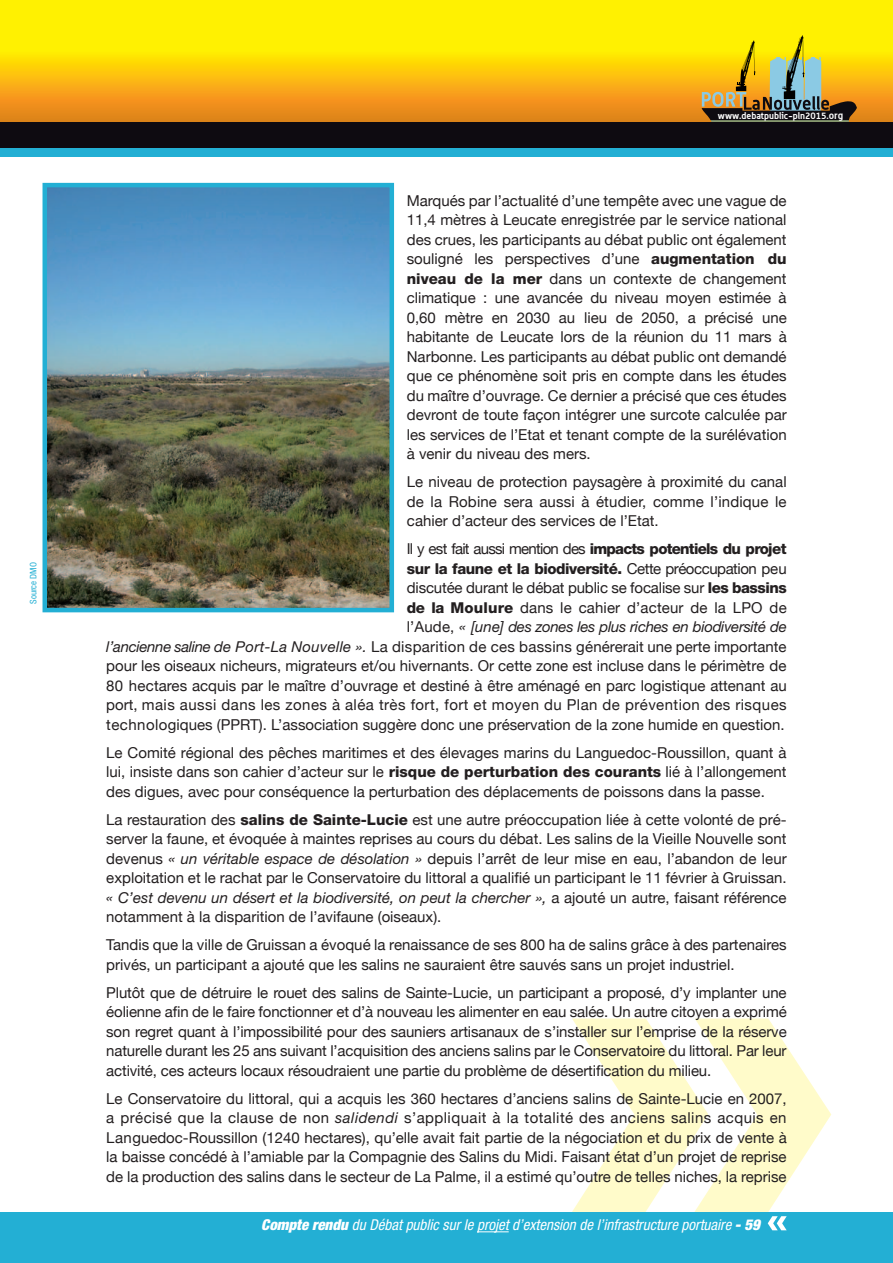
<style>
.page{position:relative;width:893px;height:1263px;background:#fff}
.page>*{position:absolute;margin:0;border:0;box-sizing:border-box;transform-origin:0 0}
.t1{font:15px/19.5px "Helvetica Neue";color:#231f20;text-align:justify}
.t2{font:italic condensed 15px "Helvetica Neue";color:#fff}
.t3{font:700 9.15px "Alwyn";color:#fff}
.t4{font:condensed 9px "Helvetica Neue";color:#23afd4}
.s1{font-size:10.05px}
.s2{font-weight:800}
.s3{font-style:italic}
.s4{font-weight:900}
</style>
<div class="page">
<svg style="left:0;top:0;width:893px;height:122px;background:#f9cd0a"></svg>
<div style="left:0;top:122px;width:893px;height:27px;background:#0e0b11"></div>
<div style="left:0;top:149px;width:893px;height:8px;background:#23afd4"></div>
<div style="left:0;top:1212px;width:893px;height:51px;background:#23afd4"></div>
<svg style="left:702px;top:35px;width:155px;height:87px;background:#b4a332"></svg>
<svg style="left:572px;top:1018px;width:259px;height:194px;fill:#fffbca"></svg>
<hr style="left:477px;top:1231px;width:32px;height:1px;background:#fff">
<svg style="left:768px;top:1216px;width:19px;height:14px"></svg>
<img style="left:48px;top:188px;width:341px;height:419px">
<div style="left:43px;top:183px;width:351px;height:429px;border:4px solid #23afd4"></div>
<p class="t4" style="left:28px;top:604px;width:43px;rotate:-90deg">Source DMO</p>
<p class="t3" style="left:718px;top:110px;width:127px">www.debatpublic-pln2015.<span class="s1">org</span></p>
<p class="t1" style="left:407px;top:190px;width:381px">Marqués par l’actualité d’une tempête avec une vague de 11,4 mètres à Leucate enregistrée par le service national des crues, les participants au débat public ont également souligné les perspectives d’une <span class="s2">augmentation du niveau de la mer</span> dans un contexte de changement climatique : une avancée du niveau moyen estimée à 0,60 mètre en 2030 au lieu de 2050, a précisé une habitante de Leucate lors de la réunion du 11 mars à Narbonne. Les participants au débat public ont demandé que ce phénomène soit pris en compte dans les études du maître d’ouvrage. Ce dernier a précisé que ces études devront de toute façon intégrer une surcote calculée par les services de l’Etat et tenant compte de la surélévation à venir du niveau des mers.</p>
<p class="t1" style="left:407px;top:472px;width:381px">Le niveau de protection paysagère à proximité du canal de la Robine sera aussi à étudier, comme l’indique le cahier d’acteur des services de l’Etat.</p>
<p class="t1" style="left:106px;top:539px;width:682px;text-align:right">Il y est fait aussi mention des <span class="s2">impacts potentiels du projet<br>sur la faune et la biodiversité.</span> Cette préoccupation peu<br>discutée durant le débat public se focalise sur <span class="s2">les bassins<br>de la Moulure</span> dans le cahier d’acteur de la LPO de<br>l’Aude, <span class="s3">« [une] des zones les plus riches en biodiversité de<br>l’ancienne saline de Port-La Nouvelle ».</span> La disparition de ces bassins générerait une perte importante pour les oiseaux nicheurs, migrateurs et/ou hivernants. Or cette zone est incluse dans le périmètre de 80 hectares acquis par le maître d’ouvrage et destiné à être aménagé en parc logistique attenant au port, mais aussi dans les zones à aléa très fort, fort et moyen du Plan de prévention des risques technologiques (PPRT). L’association suggère donc une préservation de la zone humide en question.</p>
<p class="t1" style="left:106px;top:742px;width:682px">Le Comité régional des pêches maritimes et des élevages marins du Languedoc-Roussillon, quant à lui, insiste dans son cahier d’acteur sur le <span class="s2">risque de perturbation des courants</span> lié à l’allongement des digues, avec pour conséquence la perturbation des déplacements de poissons dans la passe.</p>
<p class="t1" style="left:106px;top:809px;width:682px">La restauration des <span class="s2">salins de Sainte-Lucie</span> est une autre préoccupation liée à cette volonté de pré&shy;server la faune, et évoquée à maintes reprises au cours du débat. Les salins de la Vieille Nouvelle sont devenus <span class="s3">« un véritable espace de désolation »</span> depuis l’arrêt de leur mise en eau, l’abandon de leur exploitation et le rachat par le Conservatoire du littoral a qualifié un participant le 11 février à Gruissan. <span class="s3">« C’est devenu un désert et la biodiversité, on peut la chercher »,</span> a ajouté un autre, faisant référence notamment à la disparition de l’avifaune (oiseaux).</p>
<p class="t1" style="left:106px;top:935px;width:682px">Tandis que la ville de Gruissan a évoqué la renaissance de ses 800 ha de salins grâce à des partenaires privés, un participant a ajouté que les salins ne sauraient être sauvés sans un projet industriel.</p>
<p class="t1" style="left:106px;top:982px;width:682px">Plutôt que de détruire le rouet des salins de Sainte-Lucie, un participant a proposé, d’y implanter une éolienne afin de le faire fonctionner et d’à nouveau les alimenter en eau salée. Un autre citoyen a exprimé son regret quant à l’impossibilité pour des sauniers artisanaux de s’installer sur l’emprise de la réserve naturelle durant les 25 ans suivant l’acquisition des anciens salins par le Conservatoire du littoral. Par leur activité, ces acteurs locaux résoudraient une partie du problème de désertification du milieu.</p>
<p class="t1" style="left:106px;top:1088px;width:682px">Le Conservatoire du littoral, qui a acquis les 360 hectares d’anciens salins de Sainte-Lucie en 2007, a précisé que la clause de non <span class="s3">salidendi</span> s’appliquait à la totalité des anciens salins acquis en Languedoc-Roussillon (1240 hectares), qu’elle avait fait partie de la négociation et du prix de vente à la baisse concédé à l’amiable par la Compagnie des Salins du Midi. Faisant état d’un projet de reprise de la production des salins dans le secteur de La Palme, il a estimé qu’outre de telles niches, la reprise</p>
<p class="t2" style="left:261px;top:1216px;width:500px"><span class="s4">Compte rendu</span> du Débat public sur le projet d’extension de l’infrastructure portuaire <span class="s4">- 59</span></p>
</div>
